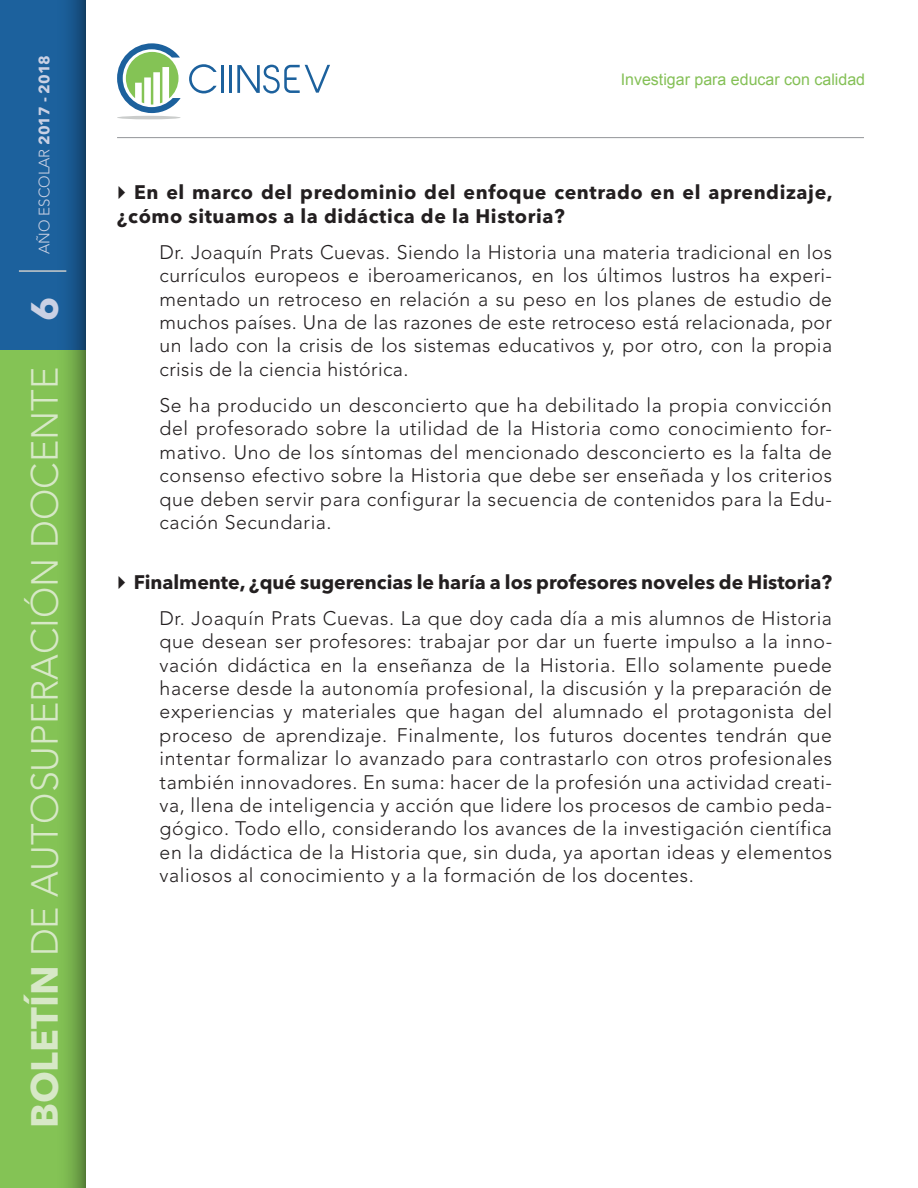
<style>
.page{position:relative;width:918px;height:1188px;background:#fff}
.page>*{position:absolute;margin:0;border:0;box-sizing:border-box;transform-origin:0 0}
.t1{font:300 37.5px "Avenir LT Std";color:#d7e8c7}
.t2{font:300 19.5px/23.4px "Avenir LT Std";letter-spacing:.03em;color:#231f20;text-align:justify}
.t3{font:700 19.5px/23.4px "Avenir Next LT Pro";letter-spacing:.03em;color:#231f20}
.t4{font:700 19.5px "Avenir Next LT Pro";color:#231f20}
.t5{font:16.05px "Arial";color:#84c056}
.t6{font:300 15px "Avenir LT Std";color:#cad1e4}
.s1{font-family:"Avenir Next LT Pro";font-weight:700}
.s2{font-family:"Avenir Next LT Pro";font-weight:700;color:#cad1e4}
</style>
<div class="page">
<svg style="left:117px;top:43px;width:64px;height:70px"></svg>
<hr style="left:117px;top:116px;width:64px;height:3px;background:#cacccb;border-radius:50%">
<hr style="left:221px;top:65px;width:3px;height:28px;background:#1c619d">
<hr style="left:229px;top:65px;width:3px;height:28px;background:#1c619d">
<svg style="left:237px;top:65px;width:93px;height:28px"></svg>
<svg style="left:189px;top:64px;width:28px;height:29px"></svg>
<div style="left:0;top:350px;width:85px;height:838px;background:#84c355"></div>
<div style="left:0;top:0;width:85px;height:350px;background:#1c619d"></div>
<svg style="left:66px;top:0;width:19px;height:1188px"></svg>
<hr style="left:117px;top:137px;width:747px;height:1px;background:#939598">
<hr style="left:19px;top:270px;width:47px;height:2px;background:#cacccb">
<p class="t6" style="left:35px;top:254px;width:200px;rotate:-90deg">año escolar <span class="s1">2017 - 2018</span></p>
<h1 class="t1" style="left:23px;top:1128px;width:833px;rotate:-90deg"><span class="s1">Boletín</span> de Autosuperación Docente <span class="s2">6</span></h1>
<p class="t5" style="left:621px;top:69px;width:246px">Investigar para educar con calidad</p>
<p class="t3" style="left:117px;top:181px;width:717px;text-indent:17px">En el marco del predominio del enfoque centrado en el aprendizaje, ¿cómo situamos a la didáctica de la Historia?</p>
<p class="t2" style="left:160px;top:241px;width:674px">Dr. Joaquín Prats Cuevas. Siendo la Historia una materia tradicional en los currículos europeos e iberoamericanos, en los últimos lustros ha experi&shy;mentado un retroceso en relación a su peso en los planes de estudio de muchos países. U na de las razones de este retroceso está relacionada, por un lado con la crisis de los sistemas educativos y, por otro, con la propia crisis de la ciencia histórica.</p>
<p class="t2" style="left:160px;top:394px;width:674px">Se ha producido un desconcierto que ha debilitado la propia convicción del profesorado sobre la utilidad de la Historia como conocimiento for&shy;mativo. U no de los síntomas del mencionado desconcierto es la falta de consenso efectivo sobre la Historia que debe ser enseñada y los criterios que deben servir para configurar la secuencia de contenidos para la Edu&shy;cación Secundaria.</p>
<p class="t4" style="left:134px;top:570px;width:700px">Finalmente, ¿qué sugerencias le haría a los profesores noveles de Historia?</p>
<p class="t2" style="left:160px;top:606px;width:674px">Dr. Joaquín Prats Cuevas. La que doy cada día a mis alumnos de Historia que desean ser profesores: trabajar por dar un fuerte impulso a la inno&shy;vación didáctica en la enseñanza de la Historia. Ello solamente puede hacerse desde la autonomía profesional, la discusión y la preparación de experiencias y materiales que hagan del alumnado el protagonista del proceso de aprendizaje. Finalmente, los futuros docentes tendrán que intentar formalizar lo avanzado para contrastarlo con otros profesionales también innovadores. En suma: hacer de la profesión una actividad creati&shy;va, llena de inteligencia y acción que lidere los procesos de cambio peda&shy;gógico. Todo ello, considerando los avances de la investigación científica en la didáctica de la Historia que, sin duda, ya aportan ideas y elementos valiosos al conocimiento y a la formación de los docentes.</p>
</div>
